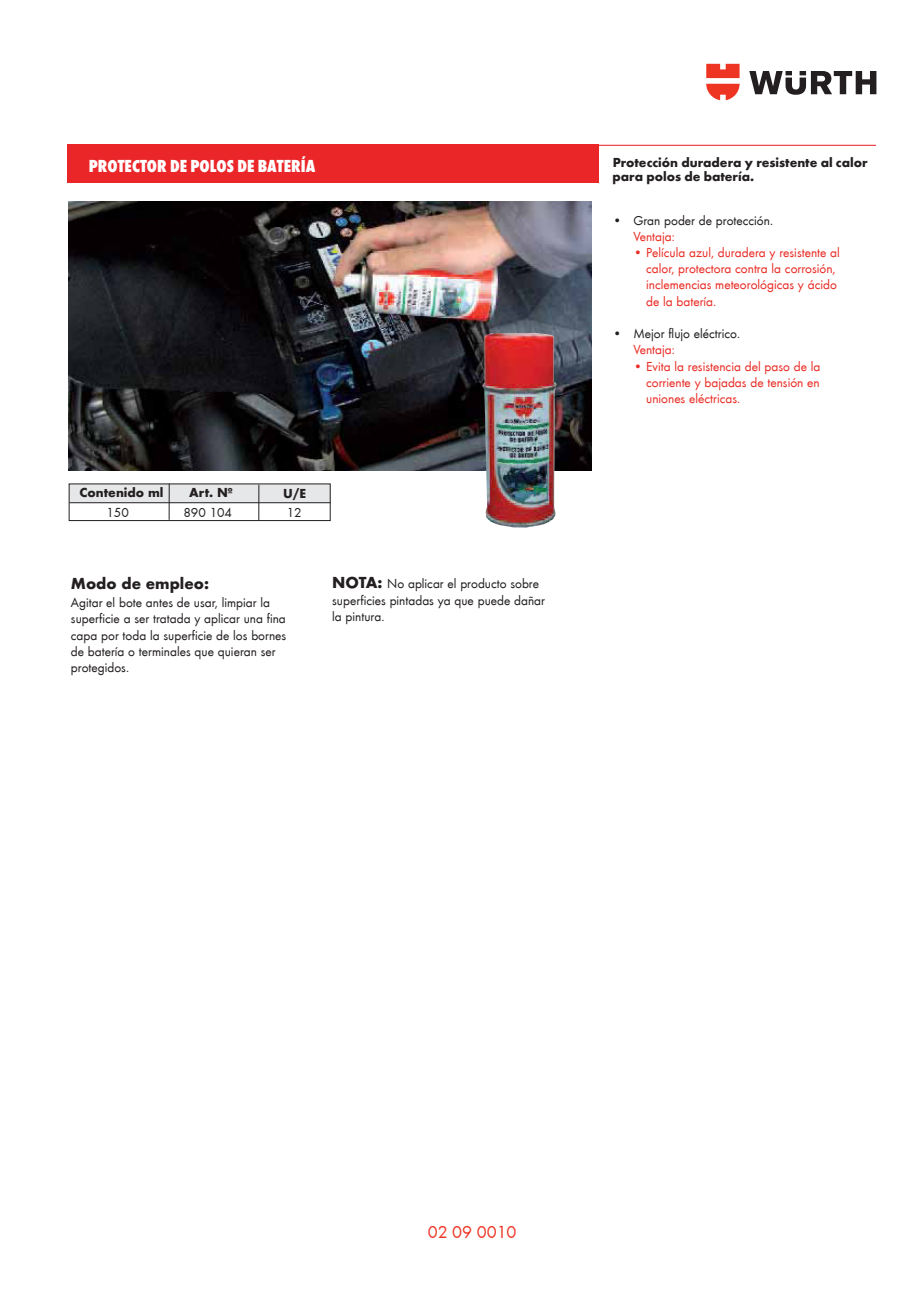
<style>
.page{position:relative;width:919px;height:1289px;background:#fff}
.page>*{position:absolute;margin:0;border:0;box-sizing:border-box;transform-origin:0 0}
.t1{font:800 condensed 18px "Wuerth";color:#fff}
.t2{font:18px "Wuerth";color:#ee3524}
.t3{font:700 16.5px "Wuerth";color:#231f20}
.t4{font:13.5px/16.2px "Wuerth";color:#231f20}
.t5{font:13.5px/16.2px "Wuerth";color:#e92c25}
.t6{font:700 13.5px/13.5px "Wuerth";letter-spacing:-.005em;color:#231f20}
.s1{font-weight:700;font-size:16.5px}
</style>
<div class="page">
<svg style="left:749px;top:71px;width:127px;height:24px"></svg>
<svg style="left:706px;top:64px;width:33px;height:36px"></svg>
<hr style="left:68px;top:145px;width:807px;height:1px;background:#ea2629">
<div style="left:68px;top:145px;width:531px;height:38px;background:#ea2629"></div>
<div style="left:69px;top:484px;width:261px;height:18px;background:#e6e7e8"></div>
<div style="left:69px;top:483px;width:261px;height:38px;border:1px solid #231f20"></div>
<hr style="left:69px;top:502px;width:261px;height:1px;background:#231f20">
<hr style="left:258px;top:484px;width:1px;height:37px;background:#231f20">
<hr style="left:169px;top:483px;width:1px;height:37px;background:#231f20">
<img style="left:69px;top:201px;width:522px;height:270px">
<img style="left:481px;top:333px;width:75px;height:194px">
<h1 class="t1" style="left:89px;top:153px;width:228px">PROTECTOR DE POLOS DE BATERÍA</h1>
<p class="t6" style="left:612px;top:155px;width:256px">Protección duradera y resistente al calor para polos de batería.</p>
<p class="t6" style="left:80px;top:485px;width:85px">Contenido ml</p>
<p class="t4" style="left:106px;top:503px;width:24px">150</p>
<p class="t6" style="left:189px;top:485px;width:45px">Art. Nº</p>
<p class="t4" style="left:183px;top:503px;width:50px">890 104</p>
<p class="t6" style="left:283px;top:485px;width:25px">U/E</p>
<p class="t4" style="left:287px;top:504px;width:16px">12</p>
<p class="t3" style="left:71px;top:571px;width:140px">Modo de empleo:</p>
<p class="t4" style="left:71px;top:594px;width:217px">Agitar el bote antes de usar, limpiar la superficie a ser tratada y aplicar una fina capa por toda la superficie de los bornes de batería o terminales que quieran ser protegidos.</p>
<p class="t4" style="left:332px;top:575px;width:214px"><span class="s1">NOTA:</span> No aplicar el producto sobre superficies pintadas ya que puede dañar la pintura.</p>
<p class="t4" style="left:612px;top:212px;width:11px">•</p>
<p class="t4" style="left:612px;top:324px;width:11px">•</p>
<p class="t4" style="left:633px;top:211px;width:141px">Gran poder de protección.</p>
<p class="t5" style="left:633px;top:227px;width:43px">Ventaja:</p>
<p class="t5" style="left:646px;top:244px;width:195px;text-indent:-13px">• Película azul, duradera y resistente al calor, protectora contra la corrosión, inclemencias meteorológicas y ácido de la batería.</p>
<p class="t4" style="left:633px;top:325px;width:108px">Mejor flujo eléctrico.</p>
<p class="t5" style="left:633px;top:341px;width:43px">Ventaja:</p>
<p class="t5" style="left:646px;top:357px;width:176px;text-align:justify;text-indent:-13px">• Evita la resistencia del paso de la corriente y bajadas de tensión en uniones eléctricas.</p>
<h1 class="t2" style="left:428px;top:1219px;width:90px">02 09 0010</h1>
</div>
